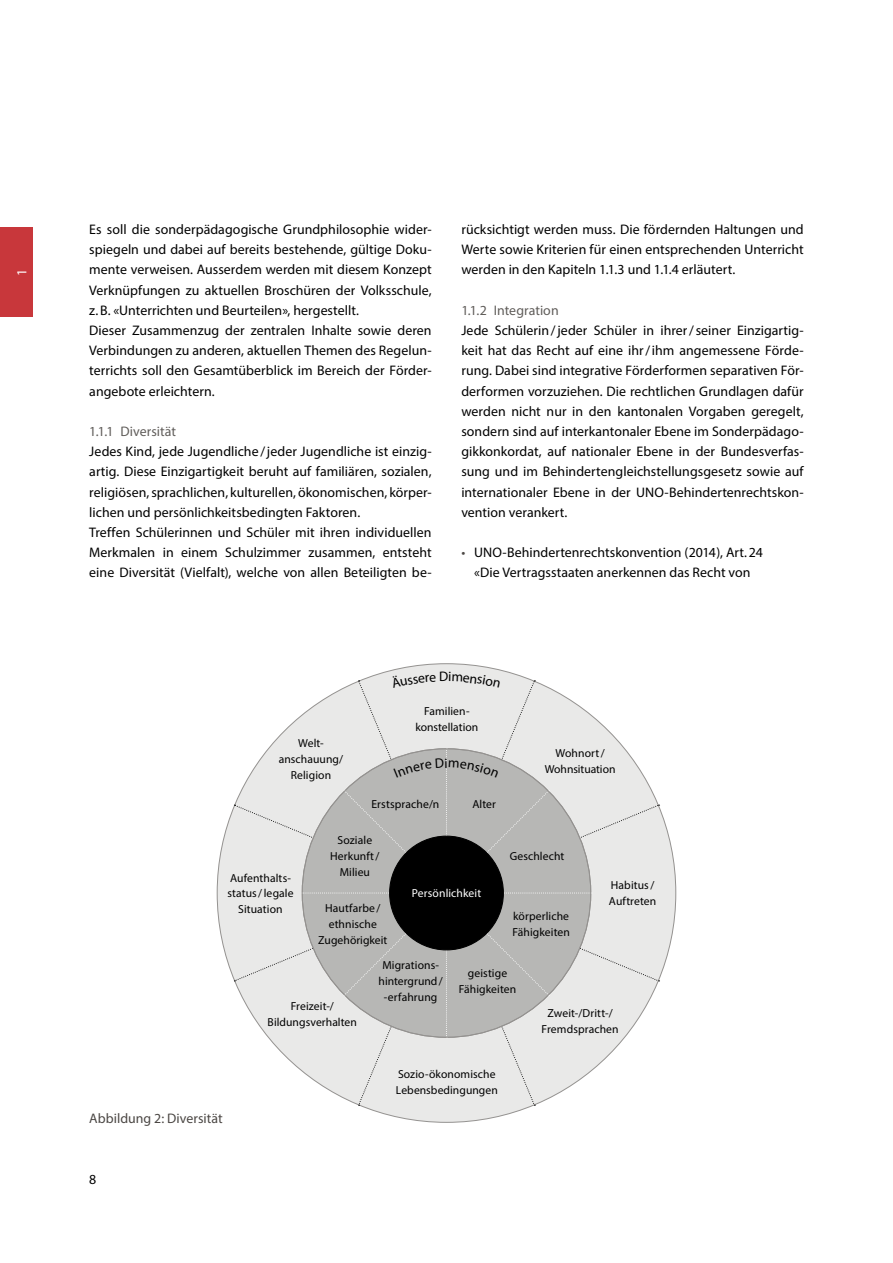
<style>
.page{position:relative;width:893px;height:1263px;background:#fff}
.page>*{position:absolute;margin:0;border:0;box-sizing:border-box;transform-origin:0 0}
.t1{font:13.8px/20.2px "Myriad Pro";letter-spacing:.005em;color:#000}
.t2{font:13.8px "Myriad Pro";letter-spacing:.005em;color:#605d5a}
.t3{font:13.8px "Myriad Pro";letter-spacing:.005em;color:#4b4744}
.t4{font:13.8px "Myriad Pro";color:#fff}
.t5{font:11.7px/15.9px "Myriad Pro";letter-spacing:.01em;color:#000;text-align:center}
.t6{font:11.7px "Myriad Pro";letter-spacing:.01em;color:#fff}
.s1{color:#4b4744}
</style>
<div class="page">
<div style="left:0;top:227px;width:33px;height:90px;background:#c8373b"></div>
<div style="left:217px;top:664px;width:459px;height:458px;background:#e9e9e8;border-radius:50%"></div>
<svg style="left:358px;top:681px;width:176px;height:423px"></svg>
<svg style="left:234px;top:805px;width:424px;height:176px"></svg>
<svg style="left:391px;top:681px;width:45px;height:7px"></svg>
<svg style="left:449px;top:681px;width:51px;height:7px"></svg>
<svg style="left:302px;top:748px;width:290px;height:290px"></svg>
<p class="t4" style="left:13px;top:276px;width:9px;rotate:-90deg">1</p>
<p class="t1" style="left:89px;top:219px;width:344px">Es soll die sonderpädagogische Grundphilosophie wider&shy;spiegeln und dabei auf bereits bestehende, gültige Doku&shy;mente verweisen. Ausserdem werden mit diesem Konzept Verknüpfungen zu aktuellen Broschüren der Volksschule, z.B. «Unterrichten und Beurteilen», hergestellt.<br>Dieser Zusammenzug der zentralen Inhalte sowie deren Verbindungen zu anderen, aktuellen Themen des Regelun&shy;terrichts soll den Gesamtüberblick im Bereich der Förder&shy;angebote erleichtern.</p>
<p class="t2" style="left:89px;top:423px;width:88px">1.1.1 Diversität</p>
<p class="t1" style="left:89px;top:441px;width:344px">Jedes Kind, jede Jugendliche /jeder Jugendliche ist einzig&shy;artig. Diese Einzigartigkeit beruht auf familiären, sozialen, religiösen, sprachlichen, kulturellen, ökonomischen, körper&shy;lichen und persönlichkeitsbedingten Faktoren.<br>Treffen Schülerinnen und Schüler mit ihren individuellen Merkmalen in einem Schulzimmer zusammen, entsteht eine Diversität (Vielfalt), welche von allen Beteiligten be-</p>
<p class="t1" style="left:461px;top:219px;width:344px;text-align:justify">rücksichtigt werden muss. Die fördernden Haltungen und Werte sowie Kriterien für einen entsprechenden Unterricht werden in den Kapiteln 1.1.3 und 1.1.4 erläutert.</p>
<p class="t2" style="left:461px;top:302px;width:99px">1.1.2 Integration</p>
<p class="t1" style="left:461px;top:320px;width:344px;text-align:justify">Jede Schülerin/jeder Schüler in ihrer/seiner Einzigartig&shy;keit hat das Recht auf eine ihr/ihm angemessene Förde&shy;rung. Dabei sind integrative Förderformen separativen För&shy;derformen vorzuziehen. Die rechtlichen Grundlagen dafür werden nicht nur in den kantonalen Vorgaben geregelt, sondern sind auf interkantonaler Ebene im Sonderpädago&shy;gikkonkordat, auf nationaler Ebene in der Bundesverfas&shy;sung und im Behindertengleichstellungsgesetz sowie auf internationaler Ebene in der UNO-Behindertenrechtskon&shy;vention verankert.</p>
<p class="t1" style="left:461px;top:542px;width:303px;text-align:center"><span class="s1">•</span> UNO-Behindertenrechtskonvention (2014), Art.24 «Die Vertragsstaaten anerkennen das Recht von</p>
<p class="t5" style="left:279px;top:735px;width:66px">Welt&shy;anschauung/<br>Religion</p>
<p class="t1" style="left:439px;top:666px;width:11px">D</p>
<p class="t5" style="left:415px;top:703px;width:64px">Familien&shy;konstellation</p>
<p class="t5" style="left:372px;top:796px;width:69px">Erstsprache/n</p>
<p class="t5" style="left:472px;top:796px;width:25px">Alter</p>
<p class="t5" style="left:545px;top:745px;width:72px">Wohnort/<br>Wohnsituation</p>
<p class="t5" style="left:330px;top:832px;width:51px">Soziale<br>Herkunft/<br>Milieu</p>
<p class="t5" style="left:318px;top:899px;width:71px">Hautfarbe/ ethnische<br>Zugehörigkeit</p>
<p class="t5" style="left:379px;top:957px;width:66px">Migrations&shy;hintergrund/ -erfahrung</p>
<p class="t5" style="left:459px;top:965px;width:59px">geistige<br>Fähigkeiten</p>
<p class="t5" style="left:510px;top:848px;width:56px">Geschlecht</p>
<p class="t5" style="left:227px;top:869px;width:68px">Aufenthalts&shy;status/legale<br>Situation</p>
<p class="t5" style="left:609px;top:876px;width:49px;text-align:left">Habitus/<br>Auftreten</p>
<p class="t6" style="left:412px;top:886px;width:71px">Persönlichkeit</p>
<p class="t5" style="left:512px;top:907px;width:59px;text-align:left">körperliche<br>Fähigkeiten</p>
<p class="t5" style="left:268px;top:998px;width:91px">Freizeit-/<br>Bildungsverhalten</p>
<p class="t5" style="left:541px;top:1004px;width:79px">Zweit-/Dritt-/<br>Fremdsprachen</p>
<p class="t3" style="left:89px;top:1109px;width:135px">Abbildung 2: Diversität</p>
<p class="t1" style="left:89px;top:1169px;width:9px">8</p>
<p class="t5" style="left:396px;top:1066px;width:104px;text-align:left">Sozio-ökonomische<br>Lebensbedingungen</p>
</div>
